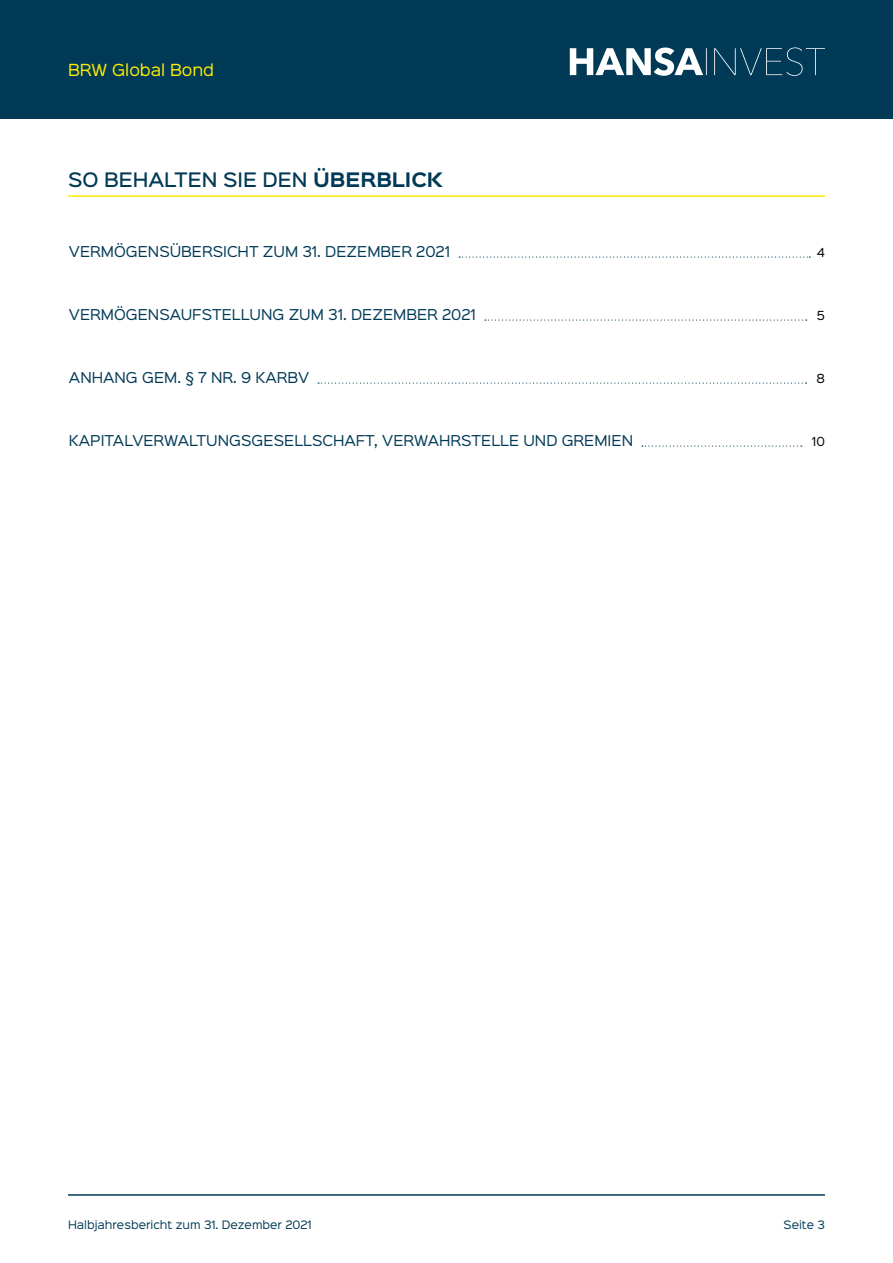
<style>
.page{position:relative;width:893px;height:1263px;background:#fff}
.page>*{position:absolute;margin:0;border:0;box-sizing:border-box;transform-origin:0 0}
.t1{font:500 18px "Sinkin Sans 500";color:#003a56}
.t2{font:15px "Sinkin Sans 400";color:#ffed00}
.t3{font:13.5px "Sinkin Sans 400";color:#003a56}
.t4{font:11.25px "Sinkin Sans 400";color:#000}
.t5{font:10.5px "Sinkin Sans 400";color:#003a56}
.s1{font-family:"Sinkin Sans 700";font-weight:700}
</style>
<div class="page">
<div style="left:0;top:0;width:893px;height:119px;background:#003a56"></div>
<svg style="left:570px;top:47px;width:255px;height:29px"></svg>
<hr style="left:68px;top:1194px;width:757px;height:2px;background:#003a56">
<svg style="left:459px;top:256px;width:351px;height:2px"></svg>
<svg style="left:485px;top:319px;width:322px;height:2px"></svg>
<svg style="left:318px;top:382px;width:488px;height:2px"></svg>
<svg style="left:642px;top:445px;width:160px;height:2px"></svg>
<hr style="left:68px;top:195px;width:757px;height:2px;background:#ffed00">
<p class="t2" style="left:68px;top:57px;width:148px">BRW Global Bond</p>
<h1 class="t1" style="left:68px;top:164px;width:376px">SO BEHALTEN SIE DEN <span class="s1">ÜBERBLICK</span></h1>
<p class="t3" style="left:69px;top:240px;width:280px">VERMÖGENSÜBERSICHT ZUM 31. Dezember</p>
<p class="t3" style="left:416px;top:240px;width:35px">2021</p>
<p class="t4" style="left:817px;top:243px;width:10px">4</p>
<p class="t3" style="left:69px;top:303px;width:305px">VERMÖGENSAUFSTELLUNG ZUM 31. Dezember</p>
<p class="t3" style="left:442px;top:303px;width:35px">2021</p>
<p class="t4" style="left:817px;top:306px;width:10px">5</p>
<p class="t3" style="left:69px;top:366px;width:242px">ANHANG GEM. § 7 NR. 9 KARBV</p>
<p class="t4" style="left:816px;top:369px;width:10px">8</p>
<p class="t3" style="left:69px;top:429px;width:566px">KAPITALVERWALTUNGSGESELLSCHAFT, VERWAHRSTELLE UND GREMIEN</p>
<p class="t4" style="left:812px;top:432px;width:15px">10</p>
<p class="t5" style="left:68px;top:1216px;width:245px">Halbjahresbericht zum 31. Dezember 2021</p>
<p class="t5" style="left:784px;top:1216px;width:43px">Seite 3</p>
</div>
